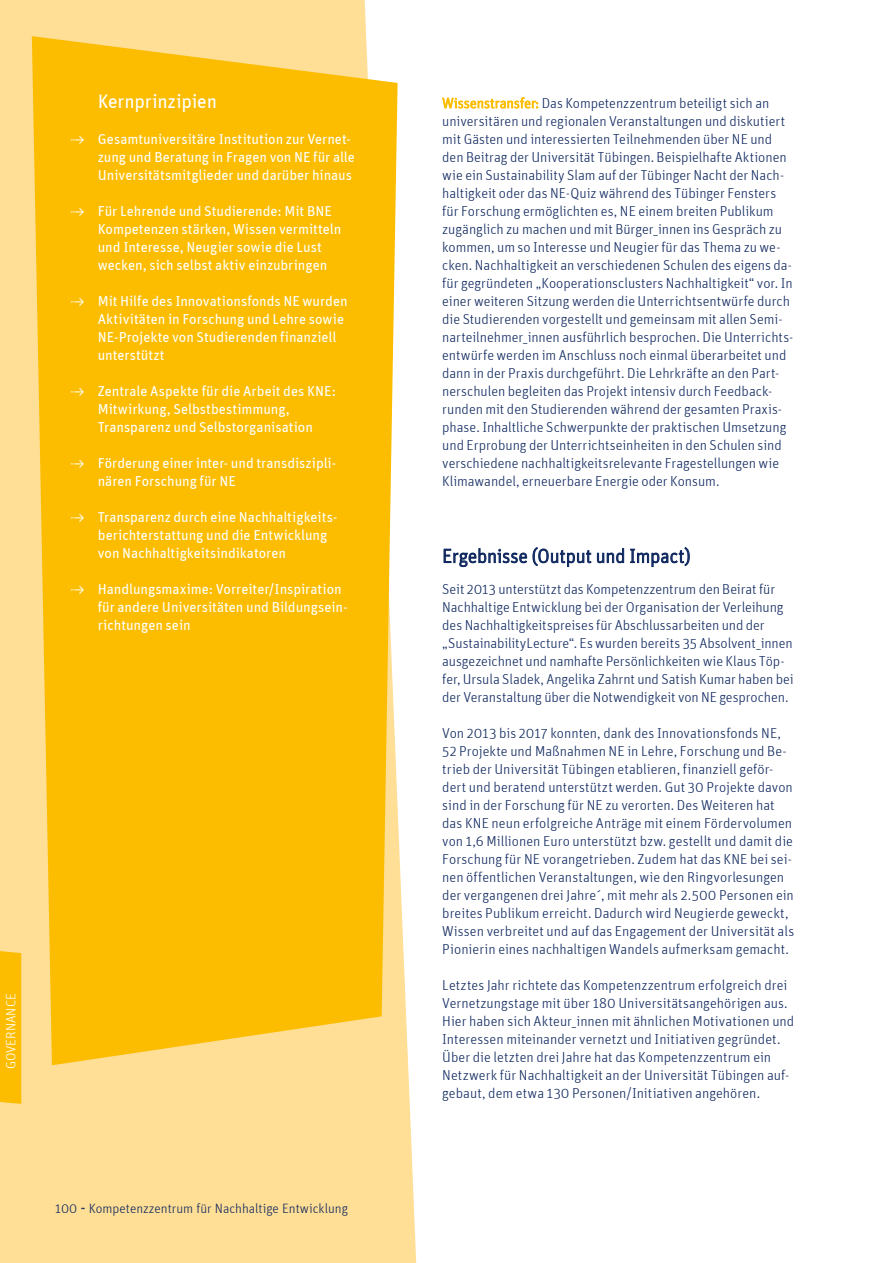
<style>
.page{position:relative;width:893px;height:1263px;background:#fff}
.page>*{position:absolute;margin:0;border:0;box-sizing:border-box;transform-origin:0 0}
.t1{font:300 19.5px "Unit";letter-spacing:.005em;color:#0f285f}
.t2{font:19.5px "Unit";letter-spacing:-.01em;color:#fff}
.t3{font:300 14.4px/18px "Unit";color:#0f285f}
.t4{font:14.4px/18px "Unit";letter-spacing:-.005em;color:#fff}
.t5{font:300 13.5px "Unit";color:#0f285f}
.t6{font:300 13.5px "Unit";color:#fff}
.s1{color:#fcbd00}
</style>
<div class="page">
<svg style="left:0;top:0;width:416px;height:1263px;background:#fee2a3"></svg>
<svg style="left:32px;top:36px;width:366px;height:1029px;background:#fcc00f"></svg>
<div style="left:0;top:951px;width:21px;height:153px;background:#fcbd00"></div>
<svg style="left:442px;top:97px;width:96px;height:12px"></svg>
<svg style="left:444px;top:548px;width:83px;height:19px"></svg>
<svg style="left:533px;top:547px;width:58px;height:20px"></svg>
<svg style="left:597px;top:548px;width:27px;height:15px"></svg>
<svg style="left:630px;top:547px;width:60px;height:20px"></svg>
<svg style="left:71px;top:136px;width:13px;height:8px"></svg>
<svg style="left:71px;top:208px;width:13px;height:8px"></svg>
<svg style="left:71px;top:298px;width:13px;height:8px"></svg>
<svg style="left:71px;top:388px;width:13px;height:8px"></svg>
<svg style="left:71px;top:460px;width:13px;height:8px"></svg>
<svg style="left:71px;top:514px;width:13px;height:8px"></svg>
<svg style="left:71px;top:586px;width:13px;height:8px"></svg>
<h1 class="t2" style="left:98px;top:94px;width:121px">Kernprinzipien</h1>
<p class="t4" style="left:98px;top:131px;width:259px">Gesamtuniversitäre Institution zur Vernet&shy;zung und Beratung in Fragen von NE für alle<br>Universitätsmitglieder und darüber hinaus</p>
<p class="t4" style="left:98px;top:203px;width:245px">Für Lehrende und Studierende: Mit BNE Kompetenzen stärken, Wissen vermitteln und Interesse, Neugier sowie die Lust wecken, sich selbst aktiv einzubringen</p>
<p class="t4" style="left:98px;top:293px;width:251px">Mit Hilfe des Innovationsfonds NE wurden Aktivitäten in Forschung und Lehre sowie NE-Projekte von Studierenden finanziell unterstützt</p>
<p class="t4" style="left:98px;top:383px;width:240px">Zentrale Aspekte für die Arbeit des KNE:<br>Mitwirkung, Selbstbestimmung,<br>Transparenz und Selbstorganisation</p>
<p class="t4" style="left:98px;top:455px;width:240px">Förderung einer inter- und transdiszipli&shy;nären Forschung für NE</p>
<p class="t4" style="left:98px;top:509px;width:241px">Transparenz durch eine Nachhaltigkeits&shy;berichterstattung und die Entwicklung von Nachhaltigkeitsindikatoren</p>
<p class="t4" style="left:98px;top:581px;width:251px">Handlungsmaxime: Vorreiter/Inspiration für andere Universitäten und Bildungsein&shy;richtungen sein</p>
<p class="t6" style="left:6px;top:1069px;width:78px;rotate:-90deg">GOVERNANCE</p>
<p class="t5" style="left:55px;top:1203px;width:294px">100 ∙∙∙ Kompetenzzentrum für Nachhaltige Entwicklung</p>
<p class="t5" style="left:80px;top:1203px;width:230px">∙ Projektseminar, Nachhaltig lehren ler en</p>
<p class="t3" style="left:442px;top:95px;width:353px"><span class="s1">Wissenstransfer:</span> Das Kompetenzzentrum beteiligt sich an universitären und regionalen Veranstaltungen und diskutiert mit Gästen und interessierten Teilnehmenden über NE und den Beitrag der Universität Tübingen. Beispielhafte Aktionen wie ein Sustainability Slam auf der Tübinger Nacht der Nach&shy;haltigkeit oder das NE-Quiz während des Tübinger Fensters für Forschung ermöglichten es, NE einem breiten Publikum zugänglich zu machen und mit Bürger_innen ins Gespräch zu kommen, um so Interesse und Neugier für das Thema zu we&shy;cken. Nachhaltigkeit an verschiedenen Schulen des eigens da&shy;für gegründeten „Kooperationsclusters Nachhaltigkeit“ vor. In einer weiteren Sitzung werden die Unterrichtsentwürfe durch die Studierenden vorgestellt und gemeinsam mit allen Semi&shy;narteilnehmer_innen ausführlich besprochen. Die Unterrichts&shy;entwürfe werden im Anschluss noch einmal überarbeitet und dann in der Praxis durchgeführt. Die Lehrkräfte an den Part&shy;nerschulen begleiten das Projekt intensiv durch Feedback&shy;runden mit den Studierenden während der gesamten Praxis&shy;phase. Inhaltliche Schwerpunkte der praktischen Umsetzung und Erprobung der Unterrichtseinheiten in den Schulen sind verschiedene nachhaltigkeitsrelevante Fragestellungen wie Klimawandel, erneuerbare Energie oder Konsum.</p>
<h1 class="t1" style="left:442px;top:549px;width:250px">Ergebnisse (Output und Impact)</h1>
<p class="t3" style="left:442px;top:581px;width:353px">Seit 2013 unterstützt das Kompetenzzentrum den Beirat für Nachhaltige Entwicklung bei der Organisation der Verleihung des Nachhaltigkeitspreises für Abschlussarbeiten und der „SustainabilityLecture“. Es wurden bereits 35 Absolvent_innen ausgezeichnet und namhafte Persönlichkeiten wie Klaus Töp&shy;fer, Ursula Sladek, Angelika Zahrnt und Satish Kumar haben bei der Veranstaltung über die Notwendigkeit von NE gesprochen.</p>
<p class="t3" style="left:442px;top:725px;width:354px">Von 2013 bis 2017 konnten, dank des Innovationsfonds NE, 52 Projekte und Maßnahmen NE in Lehre, Forschung und Be&shy;trieb der Universität Tübingen etablieren, finanziell geför&shy;dert und beratend unterstützt werden. Gut 30 Projekte davon sind in der Forschung für NE zu verorten. Des Weiteren hat das KNE neun erfolgreiche Anträge mit einem Fördervolumen von 1,6 Millionen Euro unterstützt bzw. gestellt und damit die Forschung für NE vorangetrieben. Zudem hat das KNE bei sei&shy;nen öffentlichen Veranstaltungen, wie den Ringvorlesungen der vergangenen drei Jahre´, mit mehr als 2.500 Personen ein breites Publikum erreicht. Dadurch wird Neugierde geweckt, Wissen verbreitet und auf das Engagement der Universität als Pionierin eines nachhaltigen Wandels aufmerksam gemacht.</p>
<p class="t3" style="left:442px;top:977px;width:354px">Letztes Jahr richtete das Kompetenzzentrum erfolgreich drei Vernetzungstage mit über 180 Universitätsangehörigen aus.<br>Hier haben sich Akteur_innen mit ähnlichen Motivationen und Interessen miteinander vernetzt und Initiativen gegründet.<br>Über die letzten drei Jahre hat das Kompetenzzentrum ein Netzwerk für Nachhaltigkeit an der Universität Tübingen auf&shy;gebaut, dem etwa 130 Personen/Initiativen angehören.</p>
</div>
